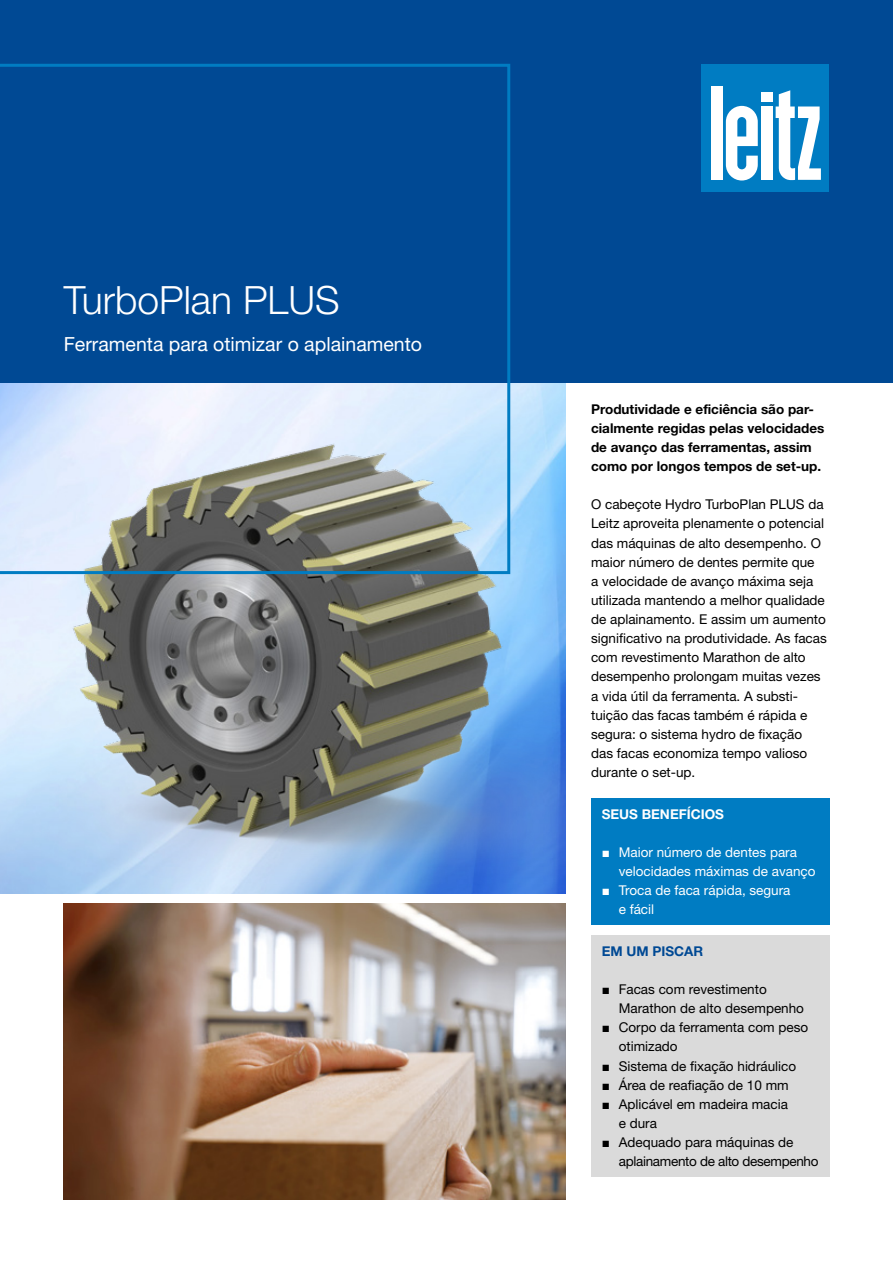
<style>
.page{position:relative;width:893px;height:1263px;background:#fff}
.page>*{position:absolute;margin:0;border:0;box-sizing:border-box;transform-origin:0 0}
.t1{font:300 39px "Helvetica Neue LT Pro";color:#fff}
.t2{font:19.5px "Helvetica Neue LT Pro";color:#fff}
.t3{font:13.5px/19.2px "Helvetica Neue LT Pro";color:#000}
.t4{font:700 13.5px/19.2px "Helvetica Neue LT Pro";color:#000}
.t5{font:13.5px/19.2px "Helvetica Neue LT Pro";color:#fff}
.t6{font:13.5px/19.2px "Helvetica Neue LT Pro";letter-spacing:-.02em;color:#000}
.t7{font:700 13.5px "Helvetica Neue LT Pro";color:#fff}
.t8{font:700 13.5px "Helvetica Neue LT Pro";color:#004994}
.s1{font-family:"Arial"}
</style>
<div class="page">
<img style="left:0;top:383px;width:566px;height:510px">
<div style="left:0;top:0;width:893px;height:383px;background:#004994"></div>
<svg style="left:0;top:64px;width:510px;height:510px"></svg>
<div style="left:702px;top:64px;width:127px;height:127px;background:#007cc2"></div>
<div style="left:761px;top:92px;width:11px;height:9px;background:#fff"></div>
<div style="left:761px;top:107px;width:11px;height:73px;background:#fff"></div>
<div style="left:711px;top:86px;width:12px;height:94px;background:#fff"></div>
<svg style="left:726px;top:106px;width:32px;height:74px"></svg>
<svg style="left:776px;top:90px;width:45px;height:90px"></svg>
<img style="left:64px;top:904px;width:502px;height:295px">
<div style="left:591px;top:798px;width:238px;height:127px;background:#007cc2"></div>
<div style="left:591px;top:935px;width:238px;height:242px;background:#dadada"></div>
<h1 class="t1" style="left:64px;top:276px;width:278px">TurboPlan PLUS</h1>
<h2 class="t2" style="left:64px;top:332px;width:360px">Ferramenta para otimizar o aplainamento</h2>
<p class="t4" style="left:591px;top:399px;width:235px">Produtividade e eficiência são par&shy;cialmente regidas pelas velocidades de avanço das ferramentas, assim como por longos tempos de set-up.</p>
<p class="t3" style="left:591px;top:494px;width:237px">O cabeçote Hydro TurboPlan PLUS da Leitz aproveita plenamente o potencial das máquinas de alto desempenho. O maior número de dentes permite que<br>a velocidade de avanço máxima seja utilizada mantendo a melhor qualidade de aplainamento. E assim um aumento significativo na produtividade. As facas com revestimento Marathon de alto desempenho prolongam muitas vezes a vida útil da ferramenta. A substi&shy;tuição das facas também é rápida e segura: o sistema hydro de fixação das facas economiza tempo valioso durante o set-up.</p>
<p class="t7" style="left:602px;top:805px;width:124px">SEUS BENEFÍCIOS</p>
<p class="t5" style="left:619px;top:842px;width:198px;text-indent:-17px"><span class="s1">■</span> Maior número de dentes para velocidades máximas de avanço</p>
<p class="t5" style="left:619px;top:880px;width:173px;text-indent:-17px"><span class="s1">■</span> Troca de faca rápida, segura e fácil</p>
<p class="t8" style="left:602px;top:942px;width:103px">EM UM PISCAR</p>
<p class="t3" style="left:619px;top:979px;width:187px;text-indent:-17px"><span class="s1">■</span> Facas com revestimento<br>Marathon de alto desempenho</p>
<p class="t3" style="left:619px;top:1017px;width:191px;text-indent:-17px"><span class="s1">■</span> Corpo da ferramenta com peso otimizado</p>
<p class="t3" style="left:602px;top:1056px;width:196px"><span class="s1">■</span> Sistema de fixação hidráulico</p>
<p class="t3" style="left:602px;top:1075px;width:189px"><span class="s1">■</span> Área de reafiação de 10 mm</p>
<p class="t3" style="left:619px;top:1094px;width:171px;text-indent:-17px"><span class="s1">■</span> Aplicável em madeira macia e dura</p>
<p class="t6" style="left:619px;top:1132px;width:201px;text-indent:-17px"><span class="s1">■</span> Adequado para máquinas de aplainamento de alto desempenho</p>
</div>
